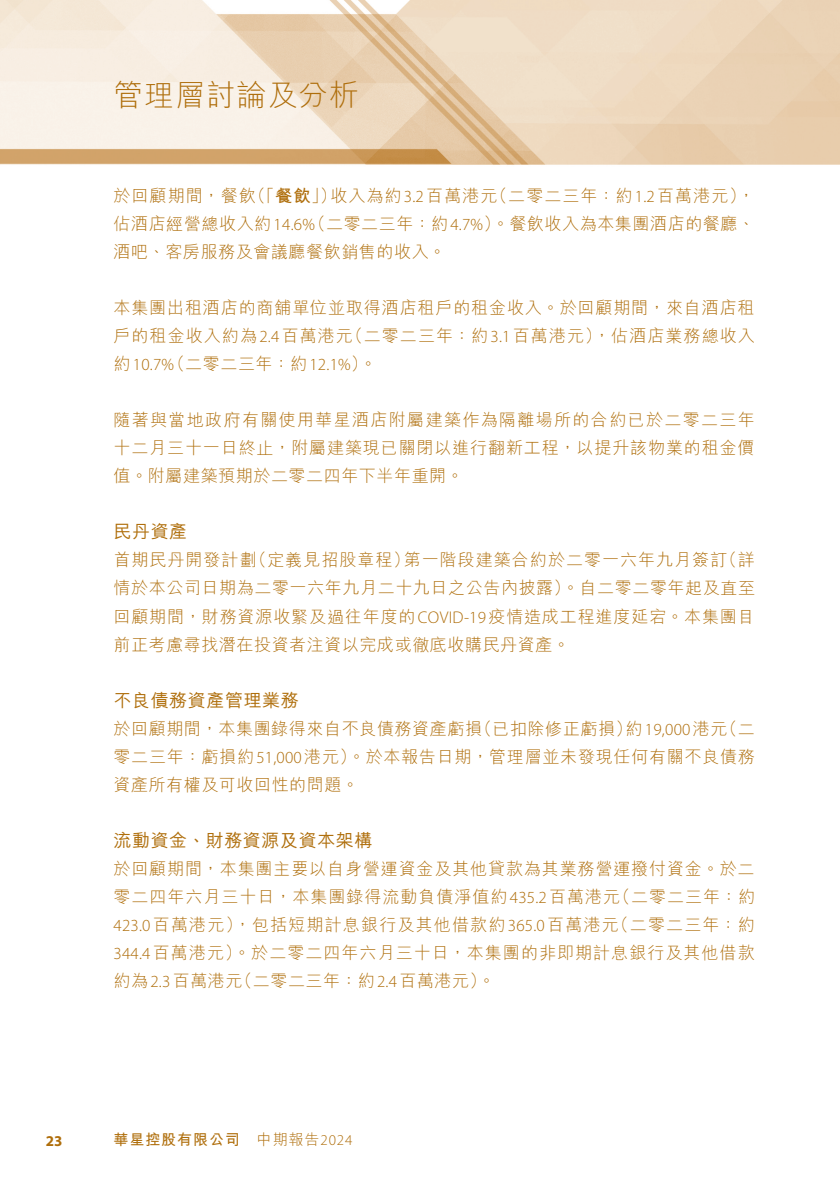
<style>
.page{position:relative;width:840px;height:1191px;background:#fff}
.page>*{position:absolute;margin:0;border:0;box-sizing:border-box;transform-origin:0 0}
.t1{font:300 30px "M Hei HK";letter-spacing:.025em;color:#af6e0b}
._02_H2{font:500 18px "M Hei HK";letter-spacing:.03em;color:#af6e0b}
._00_txt{font:300 17px/28px "M Hei HK";letter-spacing:.05em;color:#af6e0b}
._00_txt-2{font:300 17px "M Hei HK";letter-spacing:.07em;color:#af6e0b}
._00_txt-3{font:300 17px "Myriad Pro";color:#af6e0b}
.t2{font:300 15px "M Hei HK";color:#af6e0b}
.t3{font:700 15px "M Hei HK";letter-spacing:.06em;color:#af6e0b}
.t4{font:700 15px "Myriad Pro";color:#af6e0b}
.s1{font-weight:700}
.s2{font-family:"Myriad Pro"}
.s3{font-family:"M Hei HK"}
</style>
<div class="page">
<img style="left:0;top:0;width:839px;height:165px">
<h1 class="t1" style="left:113px;top:80px;width:247px">管理層討論及分析</h1>
<p class="_00_txt" style="left:249px;top:182px;width:89px">（「<span class="s1">餐飲</span>」）</p>
<p class="_00_txt" style="left:490px;top:182px;width:266px">（二零二三年：約<span class="s2">1.2</span>百萬港元，(</p>
<p class="_00_txt" style="left:330px;top:182px;width:168px">收入為約<span class="s2">3.2</span>百萬港元</p>
<p class="_00_txt" style="left:113px;top:182px;width:144px">於回顧期間，餐飲</p>
<p class="_00_txt" style="left:113px;top:210px;width:334px">佔酒店經營總收入約<span class="s2">14.6%<br></span>酒吧、客房服務及會議廳餐飲銷售的收入。</p>
<p class="_00_txt" style="left:113px;top:294px;width:642px;text-align:right">本集團出租酒店的商舖單位並取得酒店租戶的租金收入。於回顧期間，來自酒店租（二零二三年：約<span class="s2">3.1</span>百萬港元，）佔酒店業務總收入</p>
<p class="_00_txt" style="left:308px;top:210px;width:447px">（二零二三年：約<span class="s2">4.7%</span>）。餐飲收入為本集團酒店的餐廳、</p>
<p class="_00_txt" style="left:168px;top:322px;width:210px;text-indent:-54px">戶的租金收入約為<span class="s2">2.4</span>百萬港元<br>（二零二三年：約<span class="s2">12.1%</span> 。(</p>
<p class="_00_txt-3" style="left:113px;top:354px;width:62px"><span class="s3">約</span>10.7%</p>
<p class="_00_txt" style="left:113px;top:406px;width:642px;text-align:justify">隨著與當地政府有關使用華星酒店附屬建築作為隔離場所的合約已於二零二三年十二月三十一日終止，附屬建築現已關閉以進行翻新工程，以提升該物業的租金價值。附屬建築預期於二零二四年下半年重開。</p>
<p class="_02_H2" style="left:113px;top:519px;width:75px">民丹資產</p>
<p class="_00_txt" style="left:719px;top:546px;width:36px">（詳</p>
<p class="_00_txt" style="left:113px;top:546px;width:642px">首期民丹開發計劃<br>情於本公司日期為二零一六年九月二十九日之公告內披露）。自二零二零年起及直至回顧期間，財務資源收緊及過往年度的<span class="s2">COVID-19</span>疫情造成工程進度延宕。本集團目前正考慮尋找潛在投資者注資以完成或徹底收購民丹資產。</p>
<p class="_02_H2" style="left:113px;top:687px;width:187px">不良債務資產管理業務</p>
<p class="_00_txt" style="left:720px;top:714px;width:36px">（二</p>
<p class="_00_txt" style="left:249px;top:546px;width:162px">（定義見招股章程）</p>
<p class="_00_txt" style="left:403px;top:546px;width:325px">第一階段建築合約於二零一六年九月簽訂</p>
<p class="_00_txt" style="left:475px;top:714px;width:254px">（已扣除修正虧損 約） <span class="s2">19,000</span>港元</p>
<p class="_00_txt" style="left:113px;top:714px;width:642px">於回顧期間，本集團錄得來自不良債務資產虧損<br>零二三年：虧損約<span class="s2">51,000</span>港元）。於本報告日期，管理層並未發現任何有關不良債務資產所有權及可收回性的問題。</p>
<p class="_02_H2" style="left:113px;top:827px;width:260px">流動資金、財務資源及資本架構</p>
<p class="_00_txt" style="left:113px;top:854px;width:642px;text-align:right">於回顧期間，本集團主要以自身營運資金及其他貸款為其業務營運撥付資金。於二（二零二三年：約</p>
<p class="_00_txt" style="left:611px;top:882px;width:144px;text-indent:-498px">零二四年六月三十日，本集團錄得流動負債淨值約<span class="s2">435.2</span>百萬港元<br>（二零二三年：約</p>
<p class="_00_txt-2" style="left:113px;top:915px;width:506px"><span class="s2">423.0</span>百萬港元，）包括短期計息銀行及其他借款約<span class="s2">365.0</span>百萬港元</p>
<p class="_00_txt" style="left:113px;top:938px;width:642px"><span class="s2">344.4</span>百萬港元）。於二零二四年六月三十日，本集團的非即期計息銀行及其他借款</p>
<p class="_00_txt" style="left:235px;top:966px;width:261px">（二零二三年：約<span class="s2">2.4</span>百萬港元。(</p>
<p class="_00_txt" style="left:113px;top:966px;width:130px">約為<span class="s2">2.3</span>百萬港元</p>
<p class="t4" style="left:46px;top:1131px;width:18px">23</p>
<p class="t3" style="left:113px;top:1128px;width:128px">華星控股有限公司</p>
<p class="t2" style="left:256px;top:1132px;width:97px">中期報告<span class="s2">2024</span></p>
</div>
